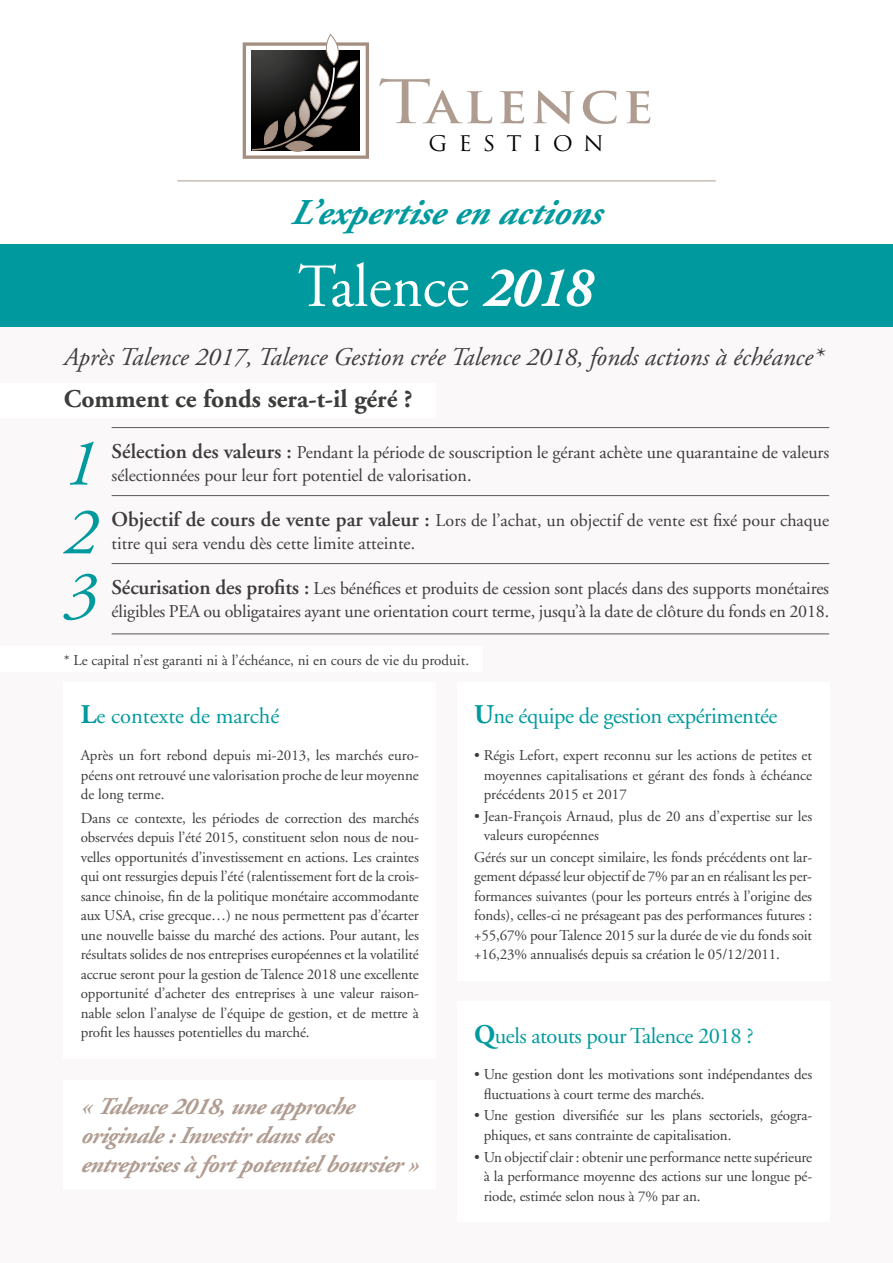
<style>
.page{position:relative;width:893px;height:1263px;background:#fff}
.page>*{position:absolute;margin:0;border:0;box-sizing:border-box;transform-origin:0 0}
.t1{font:italic 66.9px/68.8px "Adobe Garamond";color:#009a9e}
.t2{font:italic 700 36.3px "Adobe Garamond";color:#009a9e}
.t3{font:italic 25.5px "Adobe Garamond";color:#3c3c3b}
.t4{font:700 25.5px "Adobe Garamond";color:#3c3c3b}
.t5{font:italic 700 24px/28.8px "Adobe Garamond";letter-spacing:-.02em;color:#b09c91}
.t6{font:22.5px "Adobe Garamond";letter-spacing:-.02em;color:#009a9e}
.t7{font:22.5px "Adobe Garamond";color:#009a9e}
.t8{font:21px "Trajan Pro";letter-spacing:.5em;color:#000;scale:1.05 1}
.t9{font:18px/22.5px "Adobe Garamond";letter-spacing:-.005em;color:#3c3c3b}
.t10{font:15px/19.5px "Adobe Garamond";letter-spacing:-.01em;color:#3c3c3b;text-align:justify}
.s1{font-weight:600;font-size:21px}
.s2{font-weight:700;font-size:27px}
</style>
<div class="page">
<div style="left:0;top:321px;width:893px;height:942px;background:#faf8f8"></div>
<div style="left:64px;top:682px;width:372px;height:376px;background:#fff"></div>
<div style="left:457px;top:682px;width:372px;height:298px;background:#fff"></div>
<div style="left:457px;top:1002px;width:372px;height:220px;background:#fff"></div>
<div style="left:0;top:244px;width:893px;height:83px;background:#009a9e"></div>
<svg style="left:298px;top:262px;width:297px;height:45px"></svg>
<svg style="left:500px;top:91px;width:24px;height:32px"></svg>
<svg style="left:533px;top:90px;width:41px;height:34px"></svg>
<svg style="left:583px;top:91px;width:34px;height:33px"></svg>
<svg style="left:626px;top:91px;width:24px;height:32px"></svg>
<svg style="left:379px;top:78px;width:113px;height:45px"></svg>
<svg style="left:243px;top:33px;width:126px;height:126px"></svg>
<hr style="left:177px;top:181px;width:539px;height:1px;background:#b09c91">
<div style="left:0;top:383px;width:436px;height:34px;background:#fff"></div>
<div style="left:0;top:647px;width:483px;height:25px;background:#fff"></div>
<hr style="left:112px;top:495px;width:717px;height:1px;background:#575756">
<hr style="left:112px;top:563px;width:717px;height:1px;background:#575756">
<hr style="left:112px;top:634px;width:717px;height:1px;background:#575756">
<hr style="left:112px;top:427px;width:717px;height:1px;background:#575756">
<div style="left:64px;top:1080px;width:372px;height:108px;background:#fff"></div>
<h3 class="t8" style="left:428px;top:130px;width:169px">GESTION</h3>
<h2 class="t2" style="left:291px;top:193px;width:319px">L’expertise en actions</h2>
<h3 class="t3" style="left:64px;top:343px;width:761px">Après Talence 2017, Talence Gestion crée Talence 2018, fonds actions à échéance*</h3>
<h3 class="t4" style="left:64px;top:385px;width:350px">Comment ce fonds sera-t-il géré ?</h3>
<h1 class="t1" style="left:64px;top:431px;width:35px">1<br>2</h1>
<h1 class="t1" style="left:64px;top:563px;width:35px">3</h1>
<p class="t9" style="left:112px;top:441px;width:719px"><span class="s1">Sélection des valeurs :</span> Pendant la période de souscription le gérant achète une quarantaine de valeurs sélectionnées pour leur fort potentiel de valorisation.</p>
<p class="t9" style="left:112px;top:509px;width:719px"><span class="s1">Objectif de cours de vente par valeur :</span> Lors de l’achat, un objectif de vente est fixé pour chaque titre qui sera vendu dès cette limite atteinte.</p>
<p class="t9" style="left:112px;top:577px;width:719px"><span class="s1">Sécurisation des profits :</span> Les bénéfices et produits de cession sont placés dans des supports monétaires éligibles PEA ou obligataires ayant une orientation court terme, jusqu’à la date de clôture du fonds en 2018.</p>
<p class="t10" style="left:64px;top:651px;width:407px">* Le capital n’est garanti ni à l’échéance, ni en cours de vie du produit.</p>
<h3 class="t7" style="left:81px;top:704px;width:200px"><span class="s2">L</span>e contexte de marché</h3>
<p class="t10" style="left:81px;top:746px;width:340px">Après un fort rebond depuis mi-2013, les marchés euro&shy;péens ont retrouvé une valorisation proche de leur moyenne de long terme.</p>
<p class="t10" style="left:81px;top:809px;width:340px">Dans ce contexte, les périodes de correction des marchés observées depuis l’été 2015, constituent selon nous de nou&shy;velles opportunités d’investissement en actions. Les craintes qui ont ressurgies depuis l’été (ralentissement fort de la crois&shy;sance chinoise, fin de la politique monétaire accommodante aux USA, crise grecque…) ne nous permettent pas d’écarter une nouvelle baisse du marché des actions. Pour autant, les résultats solides de nos entreprises européennes et la volatilité accrue seront pour la gestion de Talence 2018 une excellente opportunité d’acheter des entreprises à une valeur raison&shy;nable selon l’analyse de l’équipe de gestion, et de mettre à profit les hausses potentielles du marché.</p>
<h3 class="t5" style="left:81px;top:1093px;width:344px">« Talence2018, uneapp roche originale:Investirdansdes<br>entrep risesà fort p otentiel boursier»</h3>
<h3 class="t6" style="left:474px;top:704px;width:305px"><span class="s2">U</span>ne équipe de gestion expérimentée</h3>
<p class="t10" style="left:484px;top:746px;width:330px;text-indent:-10px">• Régis Lefort, expert reconnu sur les actions de petites et moyennes capitalisations et gérant des fonds à échéance précédents 2015 et 2017</p>
<p class="t10" style="left:484px;top:806px;width:330px;text-indent:-10px">• Jean-François Arnaud, plus de 20 ans d’expertise sur les valeurs européennes</p>
<p class="t10" style="left:474px;top:848px;width:340px">Gérés sur un concept similaire, les fonds précédents ont lar&shy;gement dépassé leur objectif de 7% par an en réalisant les per&shy;formances suivantes (pour les porteurs entrés à l’origine des fonds), celles-ci ne présageant pas des performances futures : +55,67% pour Talence 2015 sur la durée de vie du fonds soit +16,23% annualisés depuis sa création le 05/12/2011.</p>
<h3 class="t6" style="left:474px;top:1024px;width:281px"><span class="s2">Q</span>uels atouts pour Talence 2018 ?</h3>
<p class="t10" style="left:484px;top:1065px;width:330px;text-indent:-10px">• Une gestion dont les motivations sont indépendantes des fluctuations à court terme des marchés.</p>
<p class="t10" style="left:484px;top:1106px;width:330px;text-indent:-10px">• Une gestion diversifiée sur les plans sectoriels, géogra&shy;phiques, et sans contrainte de capitalisation.</p>
<p class="t10" style="left:484px;top:1147px;width:330px;text-indent:-10px">• Un objectif clair : obtenir une performance nette supérieure à la performance moyenne des actions sur une longue pé&shy;riode, estimée selon nous à 7% par an.</p>
</div>
